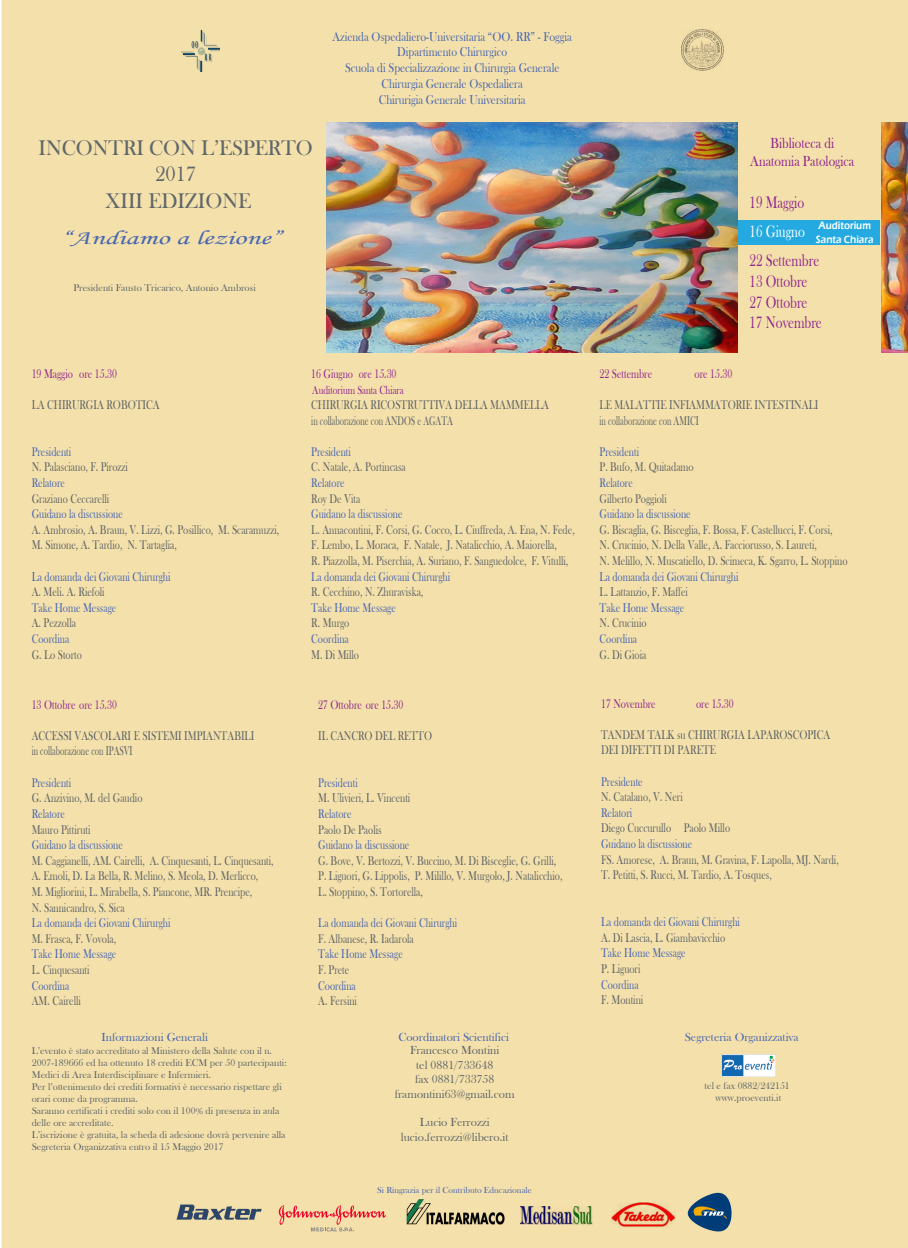
<style>
.page{position:relative;width:908px;height:1248px;background:#fff}
.page>*{position:absolute;margin:0;border:0;box-sizing:border-box;transform-origin:0 0}
.t1{font:21.8px/26.1px "Bask Old Face";color:#5f6769;text-align:center;scale:.96 1}
.t2{font:20px "Monotype Corsiva";color:#4967b0;scale:1.52 1}
.t3{font:17.2px/20.6px "Bask Old Face";color:#90268f;scale:.77 1}
.t4{font:17.2px "Bask Old Face";color:#fff;scale:.77 1}
.t5{font:15px/18px "Bask Old Face";color:#90268f;text-align:center;scale:.85 1}
.t6{font:13.2px/15.8px "Bask Old Face";color:#4967b0;text-align:center;scale:.85 1}
.t7{font:13px/15.6px "Bask Old Face";color:#606667;scale:.77 1}
.t8{font:13px "Bask Old Face";color:#4967b0;scale:.77 1}
.t9{font:13px "Bask Old Face";color:#90268f;scale:.77 1}
.t10{font:12px/14.4px "Bask Old Face";color:#5f6769;text-align:center}
.t11{font:12px "Bask Old Face";color:#4967b0}
.t12{font:12px "Bask Old Face";color:#90268f;scale:.77 1}
.t13{font:600 11px/13.2px "Eras ITC";color:#fff;scale:.87 1}
.t14{font:10px/12px "Bask Old Face";color:#5f6769}
.t15{font:9px "Bask Old Face";color:#4967b0}
</style>
<div class="page">
<div style="left:1px;top:0;width:906px;height:1247px;background:#f4e0ab"></div>
<img style="left:181px;top:28px;width:39px;height:43px">
<img style="left:681px;top:29px;width:42px;height:42px">
<img style="left:326px;top:123px;width:410px;height:230px">
<img style="left:880px;top:123px;width:27px;height:230px">
<div style="left:738px;top:220px;width:141px;height:24px;background:#24aae1"></div>
<svg style="left:279px;top:1205px;width:107px;height:26px;background:#f0bd96"></svg>
<img style="left:177px;top:1203px;width:84px;height:17px">
<img style="left:520px;top:1205px;width:72px;height:18px">
<img style="left:611px;top:1202px;width:63px;height:25px">
<img style="left:721px;top:1054px;width:54px;height:22px">
<svg style="left:687px;top:1192px;width:44px;height:39px;background:#587582"></svg>
<img style="left:406px;top:1195px;width:100px;height:33px">
<h1 class="t1" style="left:39px;top:135px;width:287px">INCONTRI CON L’ESPERTO<br>2017<br>XIII EDIZIONE</h1>
<h2 class="t2" style="left:61px;top:226px;width:146px">“Andiamo a lezione”</h2>
<p class="t14" style="left:73px;top:282px;width:184px">Presidenti Fausto Tricarico, Antonio Ambrosi</p>
<p class="t6" style="left:332px;top:29px;width:283px">Azienda Ospedaliero-Universitaria “OO. RR” - Foggia Dipartimento Chirurgico<br>Scuola di Specializzazione in Chirurgia Generale Chirurgia Generale Ospedaliera<br>Chirurigia Generale Universitaria</p>
<p class="t9" style="left:32px;top:366px;width:112px">19 Maggio ore 15.30</p>
<p class="t7" style="left:32px;top:397px;width:168px">LA CHIRURGIA ROBOTICA</p>
<p class="t8" style="left:32px;top:444px;width:53px">Presidenti</p>
<p class="t7" style="left:32px;top:459px;width:126px">N. Palasciano, F. Pirozzi</p>
<p class="t8" style="left:32px;top:475px;width:45px">Relatore</p>
<p class="t7" style="left:32px;top:490px;width:102px">Graziano Ceccarelli</p>
<p class="t8" style="left:32px;top:506px;width:120px">Guidano la discussione</p>
<p class="t7" style="left:32px;top:522px;width:323px">A. Ambrosio, A. Braun, V. Lizzi, G. Posillico, M. Scaramuzzi,<br>M. Simone, A. Tardio, N. Tartaglia,</p>
<p class="t8" style="left:32px;top:569px;width:182px">La domanda dei Giovani Chirurghi</p>
<p class="t7" style="left:32px;top:584px;width:96px">A. Meli. A. Riefoli</p>
<p class="t8" style="left:32px;top:600px;width:111px">Take Home Message</p>
<p class="t7" style="left:32px;top:615px;width:59px">A. Pezzolla</p>
<p class="t8" style="left:32px;top:631px;width:50px">Coordina</p>
<p class="t7" style="left:32px;top:646px;width:67px">G. Lo Storto</p>
<p class="t9" style="left:32px;top:697px;width:112px">13 Ottobre ore 15.30</p>
<p class="t7" style="left:32px;top:728px;width:290px">ACCESSI VASCOLARI E SISTEMI IMPIANTABILI in collaborazione con IPASVI</p>
<p class="t8" style="left:32px;top:775px;width:53px">Presidenti</p>
<p class="t7" style="left:32px;top:790px;width:145px">G. Anzivino, M. del Gaudio</p>
<p class="t8" style="left:32px;top:806px;width:45px">Relatore</p>
<p class="t7" style="left:32px;top:821px;width:78px">Mauro Pittiruti</p>
<p class="t8" style="left:32px;top:837px;width:120px">Guidano la discussione</p>
<p class="t7" style="left:32px;top:852px;width:315px">M. Caggianelli, AM. Cairelli, A. Cinquesanti, L. Cinquesanti, A. Emoli, D. La Bella, R. Melino, S. Meola, D. Merlicco,<br>M. Migliorini, L. Mirabella, S. Piancone, MR. Prencipe,<br>N. Sannicandro, S. Sica</p>
<p class="t8" style="left:32px;top:915px;width:182px">La domanda dei Giovani Chirurghi</p>
<p class="t7" style="left:32px;top:930px;width:111px">M. Frasca, F. Vovola,</p>
<p class="t8" style="left:32px;top:946px;width:111px">Take Home Message</p>
<p class="t7" style="left:32px;top:962px;width:77px">L. Cinquesanti</p>
<p class="t8" style="left:32px;top:978px;width:50px">Coordina</p>
<p class="t7" style="left:32px;top:993px;width:65px">AM. Cairelli</p>
<p class="t11" style="left:101px;top:1030px;width:108px">Informazioni Generali</p>
<p class="t14" style="left:32px;top:1044px;width:256px">L’evento è stato accreditato al Ministero della Salute con il n.<br>2007-189666 ed ha ottenuto 18 crediti ECM per 50 partecipanti:<br>Medici di Area Interdisciplinare e Infermieri.<br>Per l’ottenimento dei crediti formativi è necessario rispettare gli orari come da programma.<br>Saranno certificati i crediti solo con il 100% di presenza in aula delle ore accreditate.<br>L’iscrizione è gratuita, la scheda di adesione dovrà pervenire alla Segreteria Organizzativa entro il 15 Maggio 2017</p>
<p class="t9" style="left:311px;top:366px;width:112px">16 Giugno ore 15.30</p>
<p class="t7" style="left:311px;top:397px;width:310px">CHIRURGIA RICOSTRUTTIVA DELLA MAMMELLA in collaborazione con ANDOS e AGATA</p>
<p class="t8" style="left:311px;top:444px;width:53px">Presidenti</p>
<p class="t7" style="left:311px;top:459px;width:124px">C. Natale, A. Portincasa</p>
<p class="t8" style="left:311px;top:475px;width:45px">Relatore</p>
<p class="t7" style="left:311px;top:490px;width:65px">Roy De Vita</p>
<p class="t8" style="left:311px;top:506px;width:120px">Guidano la discussione</p>
<p class="t7" style="left:311px;top:522px;width:343px">L. Annacontini, F. Corsi, G. Cocco, L. Ciuffreda, A. Ena, N. Fede,<br>F. Lembo, L. Moraca, F. Natale, J. Natalicchio, A. Maiorella,<br>R. Piazzolla, M. Piserchia, A. Suriano, F. Sanguedolce, F. Vitulli,</p>
<p class="t8" style="left:311px;top:569px;width:182px">La domanda dei Giovani Chirurghi</p>
<p class="t7" style="left:311px;top:584px;width:147px">R. Cecchino, N. Zhuraviska,</p>
<p class="t8" style="left:311px;top:600px;width:111px">Take Home Message</p>
<p class="t7" style="left:311px;top:615px;width:51px">R. Murgo</p>
<p class="t8" style="left:311px;top:631px;width:50px">Coordina</p>
<p class="t7" style="left:311px;top:646px;width:63px">M. Di Millo</p>
<p class="t12" style="left:312px;top:383px;width:120px">Auditorium Santa Chiara</p>
<p class="t9" style="left:318px;top:697px;width:112px">27 Ottobre ore 15.30</p>
<p class="t7" style="left:318px;top:728px;width:149px">IL CANCRO DEL RETTO</p>
<p class="t8" style="left:318px;top:775px;width:53px">Presidenti</p>
<p class="t7" style="left:318px;top:790px;width:121px">M. Ulivieri, L. Vincenti</p>
<p class="t8" style="left:318px;top:806px;width:45px">Relatore</p>
<p class="t7" style="left:318px;top:821px;width:84px">Paolo De Paolis</p>
<p class="t8" style="left:318px;top:837px;width:120px">Guidano la discussione</p>
<p class="t7" style="left:318px;top:852px;width:318px">G. Bove, V. Bertozzi, V. Buccino, M. Di Bisceglie, G. Grilli,<br>P. Liguori, G. Lippolis, P. Milillo, V. Murgolo, J. Natalicchio,<br>L. Stoppino, S. Tortorella,</p>
<p class="t8" style="left:318px;top:915px;width:182px">La domanda dei Giovani Chirurghi</p>
<p class="t7" style="left:318px;top:930px;width:126px">F. Albanese, R. Iadarola</p>
<p class="t8" style="left:318px;top:946px;width:111px">Take Home Message</p>
<p class="t7" style="left:318px;top:962px;width:42px">F. Prete</p>
<p class="t8" style="left:318px;top:978px;width:50px">Coordina</p>
<p class="t7" style="left:318px;top:993px;width:52px">A. Fersini</p>
<p class="t11" style="left:398px;top:1030px;width:112px">Coordinatori Scientifici</p>
<p class="t10" style="left:394px;top:1043px;width:121px">Francesco Montini<br>tel 0881/733648<br>fax 0881/733758 framontini63@gmail.com</p>
<p class="t10" style="left:400px;top:1115px;width:109px">Lucio Ferrozzi lucio.ferrozzi@libero.it</p>
<p class="t15" style="left:377px;top:1184px;width:156px">Si Ringrazia per il Contributo Educazionale</p>
<p class="t5" style="left:750px;top:134px;width:124px">Biblioteca di<br>Anatomia Patologica</p>
<h3 class="t3" style="left:749px;top:192px;width:72px">19 Maggio</h3>
<h3 class="t4" style="left:749px;top:222px;width:73px">16 Giugno</h3>
<h3 class="t3" style="left:749px;top:250px;width:95px">22 Settembre<br>13 Ottobre<br>27 Ottobre<br>17 Novembre</h3>
<p class="t13" style="left:815px;top:219px;width:68px">Auditorium<br>Santa Chiara</p>
<p class="t9" style="left:599px;top:366px;width:70px">22 Settembre</p>
<p class="t9" style="left:694px;top:366px;width:50px">ore 15.30</p>
<p class="t7" style="left:599px;top:397px;width:285px">LE MALATTIE INFIAMMATORIE INTESTINALI in collaborazione con AMICI</p>
<p class="t8" style="left:599px;top:444px;width:53px">Presidenti</p>
<p class="t7" style="left:599px;top:459px;width:124px">P. Bufo, M. Quitadamo</p>
<p class="t8" style="left:599px;top:475px;width:45px">Relatore</p>
<p class="t7" style="left:599px;top:490px;width:89px">Gilberto Poggioli</p>
<p class="t8" style="left:599px;top:506px;width:120px">Guidano la discussione</p>
<p class="t7" style="left:599px;top:522px;width:323px">G. Biscaglia, G. Bisceglia, F. Bossa, F. Castellucci, F. Corsi,<br>N. Crucinio, N. Della Valle, A. Facciorusso, S. Laureti,<br>N. Melillo, N. Muscatiello, D. Scimeca, K. Sgarro, L. Stoppino</p>
<p class="t8" style="left:599px;top:569px;width:182px">La domanda dei Giovani Chirurghi</p>
<p class="t7" style="left:599px;top:584px;width:116px">L. Lattanzio, F. Maffei</p>
<p class="t8" style="left:599px;top:600px;width:111px">Take Home Message</p>
<p class="t7" style="left:599px;top:615px;width:63px">N. Crucinio</p>
<p class="t8" style="left:599px;top:631px;width:50px">Coordina</p>
<p class="t7" style="left:599px;top:646px;width:62px">G. Di Gioia</p>
<p class="t9" style="left:601px;top:696px;width:72px">17 Novembre</p>
<p class="t9" style="left:695px;top:696px;width:50px">ore 15.30</p>
<p class="t7" style="left:601px;top:727px;width:299px">TANDEM TALK su CHIRURGIA LAPAROSCOPICA<br>DEI DIFETTI DI PARETE</p>
<p class="t8" style="left:601px;top:774px;width:56px">Presidente</p>
<p class="t7" style="left:601px;top:789px;width:107px">N. Catalano, V. Neri</p>
<p class="t8" style="left:601px;top:805px;width:42px">Relatori</p>
<p class="t7" style="left:601px;top:820px;width:169px">Diego Cuccurullo Paolo Millo</p>
<p class="t8" style="left:601px;top:836px;width:120px">Guidano la discussione</p>
<p class="t7" style="left:601px;top:851px;width:310px">FS. Amorese, A. Braun, M. Gravina, F. Lapolla, MJ. Nardi,<br>T. Petitti, S. Rucci, M. Tardio, A. Tosques,</p>
<p class="t8" style="left:601px;top:914px;width:182px">La domanda dei Giovani Chirurghi</p>
<p class="t7" style="left:601px;top:929px;width:163px">A. Di Lascia, L. Giambavicchio</p>
<p class="t8" style="left:601px;top:945px;width:111px">Take Home Message</p>
<p class="t7" style="left:601px;top:961px;width:53px">P. Liguori</p>
<p class="t8" style="left:601px;top:976px;width:50px">Coordina</p>
<p class="t7" style="left:601px;top:992px;width:56px">F. Montini</p>
<p class="t11" style="left:684px;top:1030px;width:115px">Segreteria Organizzativa</p>
<p class="t14" style="left:704px;top:1079px;width:87px;text-align:center">tel e fax 0882/242151 www.proeventi.it</p>
</div>
